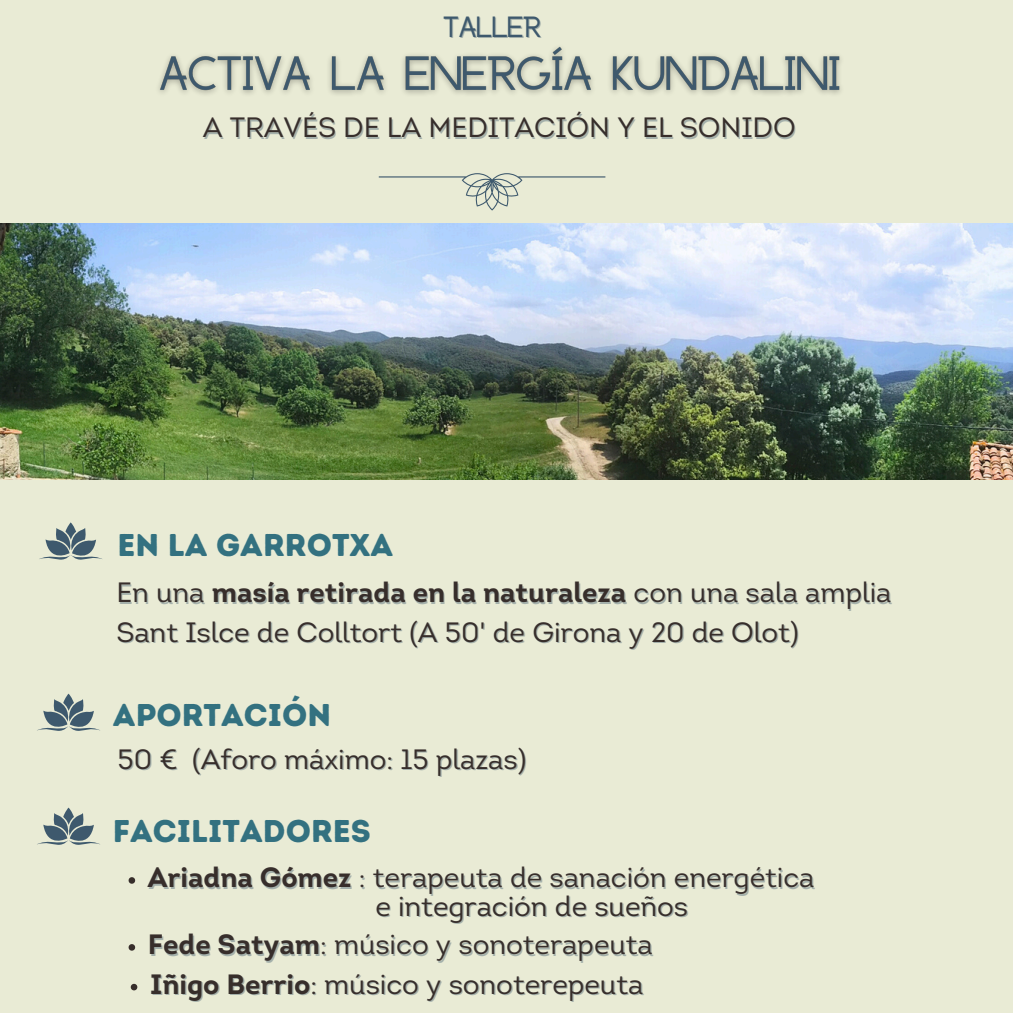
<style>
.page{position:relative;width:1013px;height:1013px;background:#fff}
.page>*{position:absolute;margin:0;border:0;box-sizing:border-box;transform-origin:0 0}
.t1{font:31.5px "Intro Rust Base";color:#337180}
.t2{font:27.88px/39.8px "Intro";color:#372e2b}
.t3{font:700 27.88px "Intro";color:#372e2b}
.t4{font:700 23.38px "Anchorage";color:#3e596d}
.s1{font-weight:400}
.s2{color:rgb(62 89 109/.4)}
.s3{font-weight:700}
</style>
<div class="page">
<div style="left:0;top:0;width:1012px;height:1012px;background:#e9ebd5"></div>
<svg style="left:379px;top:173px;width:226px;height:37px"></svg>
<svg style="left:65px;top:522px;width:11px;height:18px"></svg>
<svg style="left:39px;top:528px;width:63px;height:32px"></svg>
<svg style="left:63px;top:693px;width:11px;height:18px"></svg>
<svg style="left:37px;top:699px;width:63px;height:32px"></svg>
<svg style="left:63px;top:807px;width:11px;height:18px"></svg>
<svg style="left:37px;top:813px;width:63px;height:32px"></svg>
<img style="left:158px;top:46px;width:683px;height:49px">
<svg style="left:129px;top:877px;width:6px;height:6px"></svg>
<img style="left:0;top:224px;width:1012px;height:256px">
<svg style="left:129px;top:944px;width:6px;height:6px"></svg>
<svg style="left:131px;top:983px;width:6px;height:7px"></svg>
<p class="t4" style="left:443px;top:16px;width:99px">TALLER</p>
<h3 class="t2" style="left:203px;top:110px;width:594px">A TRAVÉS DE LA MEDITACIÓN Y EL SONIDO</h3>
<p class="t1" style="left:118px;top:526px;width:277px">EN LA GARROTXA</p>
<p class="t3" style="left:116px;top:581px;width:776px"><span class="s1">En una</span> masía retirada en la naturaleza <span class="s1">con una sala amplia</span></p>
<p class="t2" style="left:116px;top:615px;width:683px">Sant Islce de Colltort (A 50' de Girona y 20 de Olot)</p>
<h2 class="t1" style="left:113px;top:696px;width:220px">APORTACIÓN</h2>
<p class="t2" style="left:119px;top:741px;width:409px"><span class="s2">50 €</span> (Aforo máximo: 15 plazas)</p>
<h2 class="t1" style="left:113px;top:811px;width:259px">FACILITADORES</h2>
<h4 class="t2" style="left:148px;top:860px;width:668px"><span class="s3">Ariadna Gómez</span> : terapeuta de sanación energética</h4>
<h4 class="t2" style="left:375px;top:888px;width:314px">e integración de sueños</h4>
<p class="t2" style="left:148px;top:927px;width:506px"><span class="s3">Fede Satyam</span>: músico y sonoterapeuta<br><span class="s3">Iñigo Berrio</span>: músico y sonoterepeuta</p>
</div>
